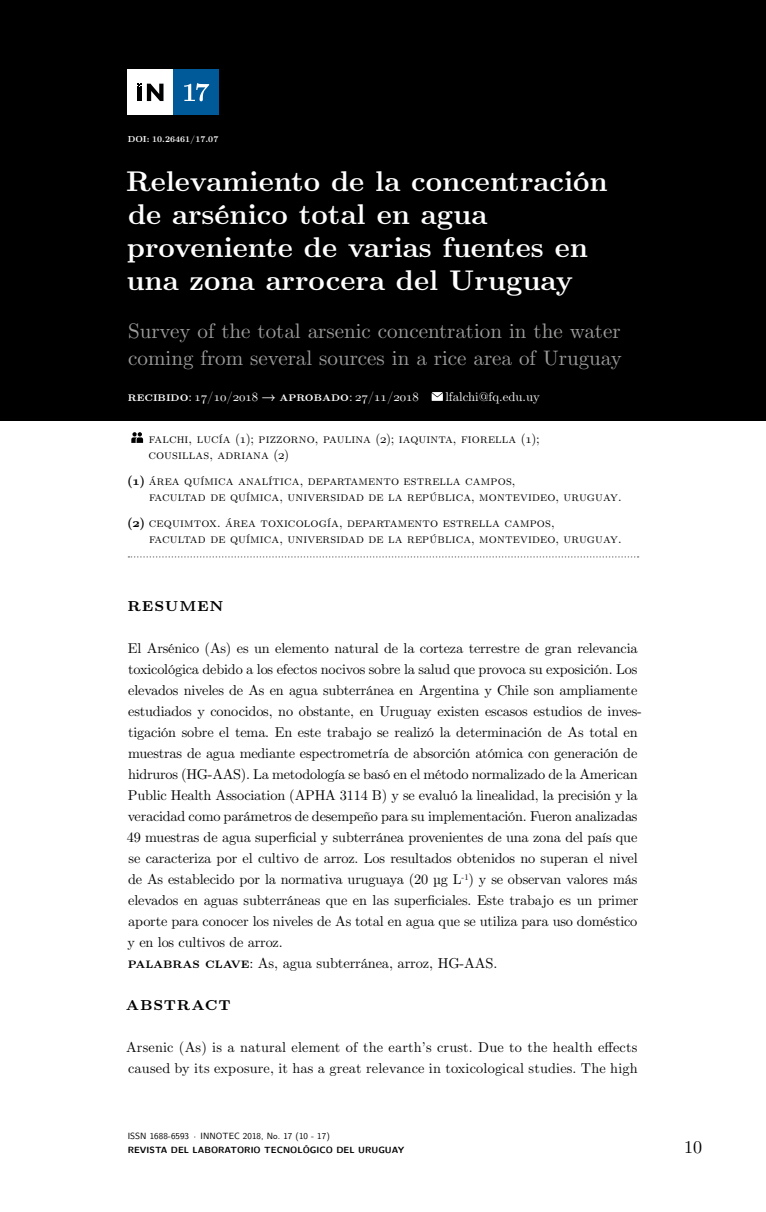
<style>
.page{position:relative;width:766px;height:1212px;background:#fff}
.page>*{position:absolute;margin:0;border:0;box-sizing:border-box;transform-origin:0 0}
._07_TÍTULO_1{font:700 28.5px/33px "CMU Serif";color:#fff}
._07_TÍTULO_2{font:21px/27px "CMU Serif";color:#9d9d9c}
._04_RESUMEN{font:700 19.2px "CMU Serif";letter-spacing:.04em;color:#000}
.t1{font:18px "CMU Serif";color:#000}
.PALABRAS_CLAVE{font:14.4px "CMU Serif";letter-spacing:-.01em;color:#000}
._01_TEXTO_PRIMER{font:14.25px/21px "CMU Serif";letter-spacing:-.01em;color:#000}
._01_TEXTO_PRIMER-2{font:14.25px/21px "CMU Serif";letter-spacing:.01em;color:#000}
.INSTITUCIONES_AUTORE{font:12.75px/16.5px "CMU Serif";letter-spacing:.01em;color:#000;text-align:center}
.INST_AUTORES_M{font:12.75px/16.5px "CMU Serif";letter-spacing:.01em;color:#000}
._01_TEXTO_AUTOR{font:12.75px/16.5px "CMU Serif";letter-spacing:.01em;color:#000}
._01_TEXTO_CONTACTO{font:12.75px "CMU Serif";color:#fff}
.t2{font:700 9px "CMU Sans Serif";letter-spacing:.005em;color:#000}
.t3{font:9px "CMU Sans Serif";letter-spacing:.005em;color:#000}
.t4{font:700 8.7px "CMU Serif";letter-spacing:.005em;color:#fff}
.s1{font-weight:700}
</style>
<div class="page">
<div style="left:0;top:0;width:765px;height:420px;background:#000"></div>
<svg style="left:128px;top:556px;width:510px;height:2px"></svg>
<svg style="left:431px;top:392px;width:12px;height:9px"></svg>
<svg style="left:131px;top:432px;width:12px;height:11px"></svg>
<div style="left:128px;top:70px;width:45px;height:45px;background:#fff"></div>
<div style="left:173px;top:70px;width:45px;height:45px;background:#005a9a"></div>
<svg style="left:147px;top:84px;width:16px;height:17px"></svg>
<hr style="left:137px;top:87px;width:4px;height:14px;background:#000">
<svg style="left:184px;top:83px;width:25px;height:18px"></svg>
<p class="t4" style="left:128px;top:132px;width:92px">DOI: 10.26461/17.07</p>
<p class="_07_TÍTULO_1" style="left:126px;top:164px;width:483px">Relevamiento de la concentración de arsénico total en agua proveniente de varias fuentes en una zona arrocera del Uruguay</p>
<p class="_07_TÍTULO_2" style="left:128px;top:317px;width:495px">Survey of the total arsenic concentration in the water coming from several sources in a rice area of Uruguay</p>
<p class="_01_TEXTO_CONTACTO" style="left:128px;top:387px;width:292px"><span class="s1">recibido</span>: 17/10/2018 <span class="s1">→ aprobado</span>: 27/11/2018</p>
<p class="_01_TEXTO_CONTACTO" style="left:445px;top:387px;width:96px">lfalchi@fq.edu.uy</p>
<p class="_01_TEXTO_AUTOR" style="left:148px;top:430px;width:392px">Falchi, Lucía (1); Pizzorno, Paulina (2); iaquinta, Fiorella (1);<br>Cousillas, Adriana (2)</p>
<p class="INST_AUTORES_M" style="left:149px;top:472px;width:473px;text-indent:-22px"><span class="s1">(1)</span> Área Química Analítica, Departamento Estrella Campos,<br>Facultad de Química, Universidad de la República, Montevideo, Uruguay.</p>
<p class="INSTITUCIONES_AUTORE" style="left:127px;top:514px;width:26px"><span class="s1">(2)</span> CEQU</p>
<p class="INSTITUCIONES_AUTORE" style="left:180px;top:514px;width:14px">iMTO</p>
<p class="INSTITUCIONES_AUTORE" style="left:149px;top:514px;width:473px">X. Área Toxicología, Departamento Estrella Campos,<br>Facultad de Química, Universidad de la República, Montevideo, Uruguay.</p>
<p class="_04_RESUMEN" style="left:127px;top:589px;width:98px">Resumen</p>
<p class="_01_TEXTO_PRIMER" style="left:127px;top:637px;width:516px">El Arsénico (As) es un elemento natural de la corteza terrestre de gran relevancia toxicológica debido a los efectos nocivos sobre la salud que provoca su exposición. Los elevados niveles de As en agua subterránea en Argentina y Chile son ampliamente estudiados y conocidos, no obstante, en Uruguay existen escasos estudios de inves&shy;tigación sobre el tema. En este trabajo se realizó la determinación de As total en muestras de agua mediante espectrometría de absorción atómica con generación de hidruros (HG-AAS). La metodología se basó en el método normalizado de la American Public Health Association (APHA 3114 B) y se evaluó la linealidad, la precisión y la veracidad como parámetros de desempeño para su implementación. Fueron analizadas 49 muestras de agua superficial y subterránea provenientes de una zona del país que se caracteriza por el cultivo de arroz. Los resultados obtenidos no superan el nivel de As establecido por la normativa uruguaya (20 µg L<sup>-1</sup>) y se observan valores más elevados en aguas subterráneas que en las superficiales. Este trabajo es un primer aporte para conocer los niveles de As total en agua que se utiliza para uso doméstico y en los cultivos de arroz.</p>
<p class="PALABRAS_CLAVE" style="left:128px;top:952px;width:371px"><span class="s1">Palabras clave</span>: As, agua subterránea, arroz, HG-AAS.</p>
<p class="_04_RESUMEN" style="left:126px;top:988px;width:106px">Abstract</p>
<p class="_01_TEXTO_PRIMER-2" style="left:126px;top:1036px;width:513px">Arsenic (As) is a natural element of the earth’s crust. Due to the health effects caused by its exposure, it has a great relevance in toxicological studies. The high</p>
<p class="t3" style="left:128px;top:1128px;width:204px">ISSN 1688-6593 · INNOTEC 2018, No. 17 (10 - 17)</p>
<p class="t2" style="left:128px;top:1142px;width:278px">REVISTA DEL LABORATORIO TECNOLÓGICO DEL URUGUAY</p>
<p class="t1" style="left:683px;top:1133px;width:20px">10</p>
</div>
